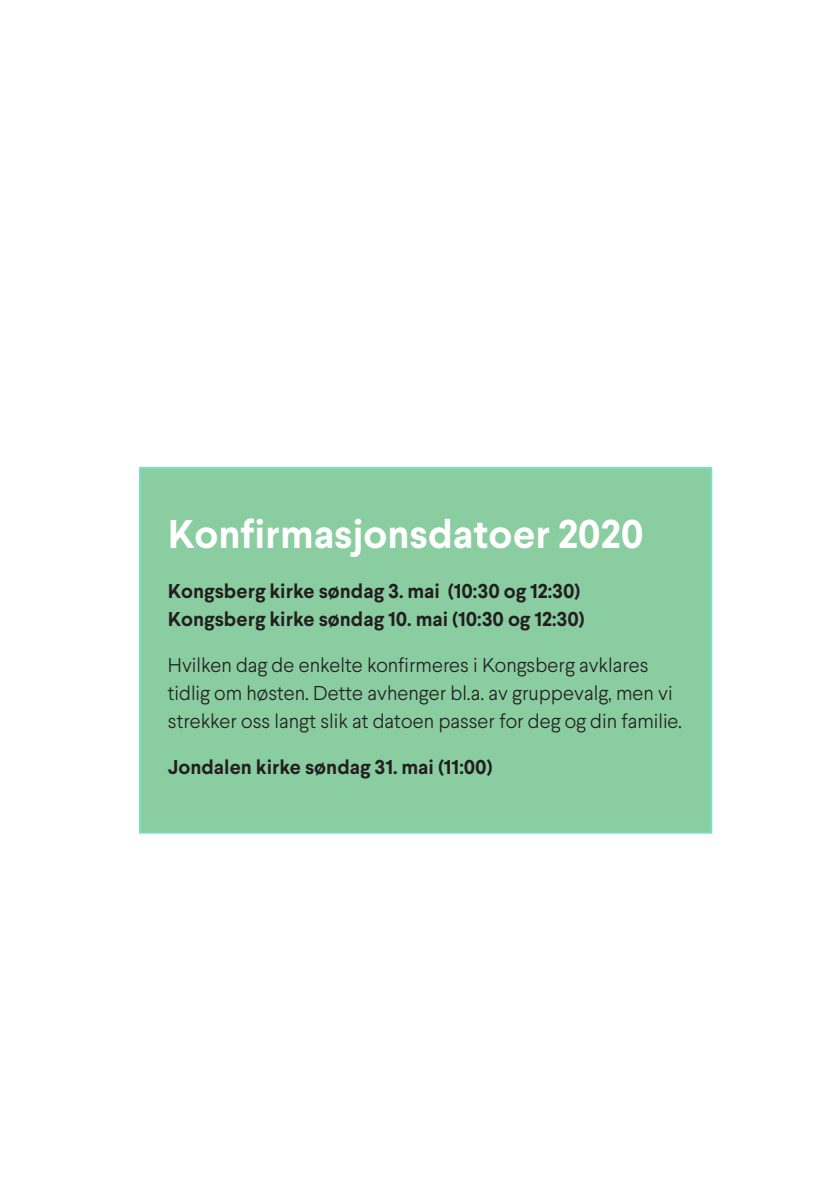
<style>
.page{position:relative;width:840px;height:1191px;background:#fff}
.page>*{position:absolute;margin:0;border:0;box-sizing:border-box;transform-origin:0 0}
.t1{font:700 40px "Larsseit";color:#fff}
.t2{font:300 20px/28px "Larsseit";color:#231f20}
.t3{font:700 20px/28px "Larsseit";color:#231f20}
</style>
<div class="page">
<div style="left:139px;top:467px;width:572px;height:366px;background:#8acda1;border:2px solid #78dfc2"></div>
<p class="t1" style="left:168px;top:509px;width:477px">Konfirmasjonsdatoer 2020</p>
<p class="t3" style="left:168px;top:577px;width:418px">Kongsberg kirke søndag 3. mai (10:30 og 12:30)<br>Kongsberg kirke søndag 10. mai (10:30 og 12:30)</p>
<p class="t2" style="left:168px;top:650px;width:515px">Hvilken dag de enkelte konfirmeres i Kongsberg avklares tidlig om høsten. Dette avhenger bl.a. av gruppevalg, men vi strekker oss langt slik at datoen passer for deg og din familie.</p>
<p class="t3" style="left:168px;top:752px;width:326px">Jondalen kirke søndag 31. mai (11:00)</p>
</div>
